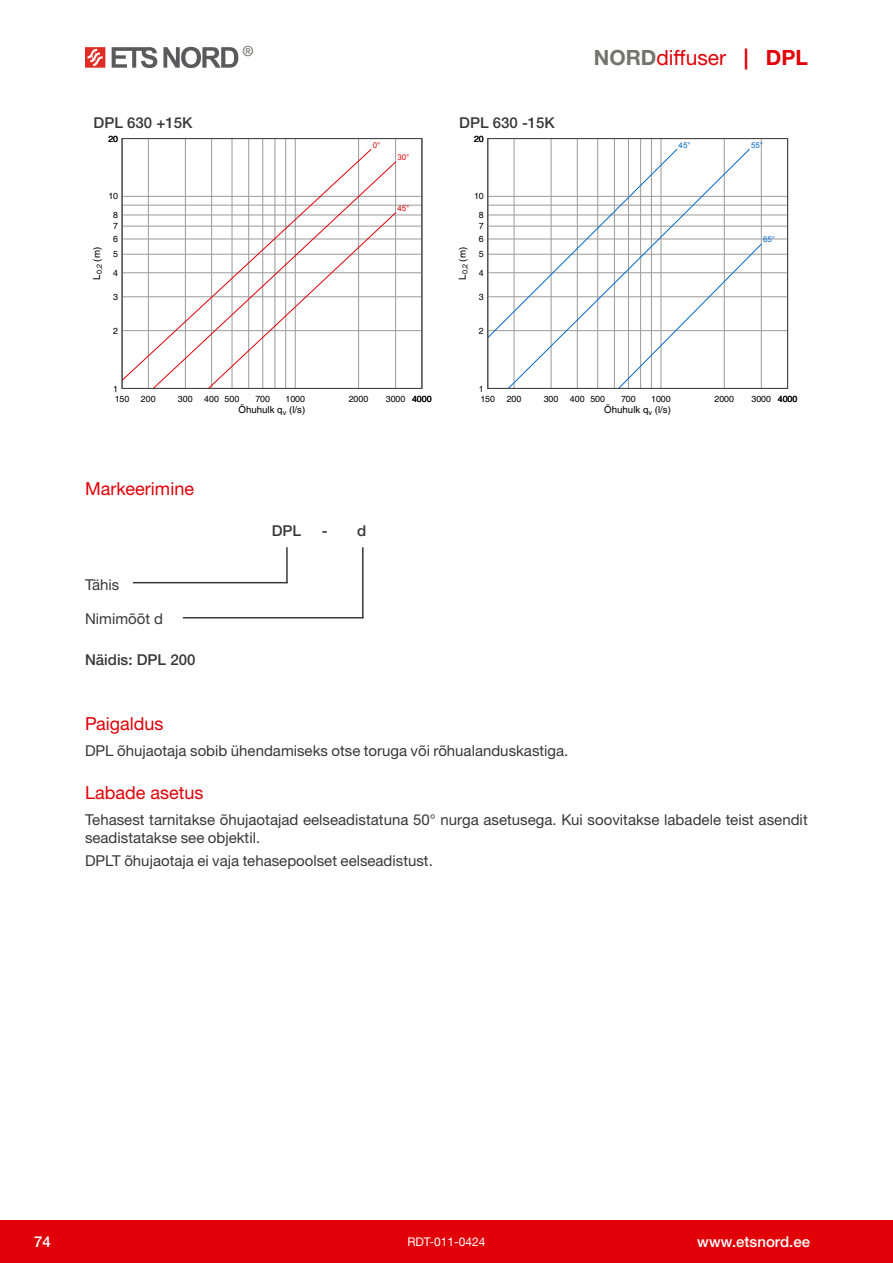
<style>
.page{position:relative;width:893px;height:1263px;background:#fff}
.page>*{position:absolute;margin:0;border:0;box-sizing:border-box;transform-origin:0 0}
.t1{font:21px "Helvetica Neue LTW1 G";color:#e10008}
.Pealkiri{font:18px "Helvetica Neue LTW1 G";color:#e10008}
.Tekst{font:15px/18px "Helvetica Neue LTW1 G";color:#383839}
.Näidis{font:500 15px "Helvetica Neue LTW1 G";color:#383839}
.t2{font:500 15px "Helvetica Neue LTW1 G";color:#fff}
.Markeering_kast{font:15px "Helvetica Neue LTW1 G";color:#383839}
.markeering_kiri{font:500 15px "Helvetica Neue LTW1 G";color:#383839}
.t3{font:500 13.95px "Helvetica Neue LTW1 G";color:#737372}
.t4{font:12px "Helvetica Neue LTW1 G";color:#fff}
.t5{font:9.75px "Helvetica";color:#000}
.t6{font:8.85px "Helvetica";color:#000}
.t7{font:7.95px "Arial";color:#0569cd}
.t8{font:7.95px "Arial";color:#e10008}
.s1{font-weight:700;color:#737372}
.s2{font-weight:700}
</style>
<div class="page">
<div style="left:0;top:1220px;width:893px;height:43px;background:#e10008"></div>
<svg style="left:112px;top:47px;width:45px;height:21px"></svg>
<svg style="left:163px;top:47px;width:75px;height:21px"></svg>
<svg style="left:85px;top:47px;width:20px;height:21px"></svg>
<hr style="left:148px;top:139px;width:1px;height:249px;background:#9a9a9a">
<hr style="left:185px;top:139px;width:1px;height:249px;background:#9a9a9a">
<hr style="left:211px;top:139px;width:1px;height:249px;background:#9a9a9a">
<hr style="left:232px;top:139px;width:1px;height:249px;background:#9a9a9a">
<hr style="left:248px;top:139px;width:1px;height:249px;background:#9a9a9a">
<hr style="left:262px;top:139px;width:1px;height:249px;background:#9a9a9a">
<hr style="left:275px;top:139px;width:1px;height:249px;background:#9a9a9a">
<hr style="left:285px;top:139px;width:1px;height:249px;background:#9a9a9a">
<hr style="left:295px;top:139px;width:1px;height:249px;background:#9a9a9a">
<hr style="left:358px;top:139px;width:1px;height:249px;background:#9a9a9a">
<hr style="left:395px;top:139px;width:1px;height:249px;background:#9a9a9a">
<hr style="left:122px;top:330px;width:300px;height:1px;background:#9a9a9a">
<hr style="left:122px;top:296px;width:300px;height:1px;background:#9a9a9a">
<hr style="left:122px;top:272px;width:300px;height:1px;background:#9a9a9a">
<hr style="left:122px;top:254px;width:300px;height:1px;background:#9a9a9a">
<hr style="left:122px;top:239px;width:300px;height:1px;background:#9a9a9a">
<hr style="left:122px;top:226px;width:300px;height:1px;background:#9a9a9a">
<hr style="left:122px;top:215px;width:300px;height:1px;background:#9a9a9a">
<hr style="left:122px;top:205px;width:300px;height:1px;background:#9a9a9a">
<hr style="left:122px;top:196px;width:300px;height:1px;background:#9a9a9a">
<svg style="left:372px;top:161px;width:24px;height:171px"></svg>
<svg style="left:124px;top:149px;width:248px;height:238px"></svg>
<div style="left:122px;top:138px;width:300px;height:251px;border:1px solid #454545"></div>
<hr style="left:514px;top:139px;width:1px;height:249px;background:#9a9a9a">
<hr style="left:551px;top:139px;width:1px;height:249px;background:#9a9a9a">
<hr style="left:577px;top:139px;width:1px;height:249px;background:#9a9a9a">
<hr style="left:597px;top:139px;width:1px;height:249px;background:#9a9a9a">
<hr style="left:614px;top:139px;width:1px;height:249px;background:#9a9a9a">
<hr style="left:628px;top:139px;width:1px;height:249px;background:#9a9a9a">
<hr style="left:640px;top:139px;width:1px;height:249px;background:#9a9a9a">
<hr style="left:651px;top:139px;width:1px;height:249px;background:#9a9a9a">
<hr style="left:661px;top:139px;width:1px;height:249px;background:#9a9a9a">
<hr style="left:724px;top:139px;width:1px;height:249px;background:#9a9a9a">
<hr style="left:761px;top:139px;width:1px;height:249px;background:#9a9a9a">
<hr style="left:488px;top:330px;width:300px;height:1px;background:#9a9a9a">
<hr style="left:488px;top:296px;width:300px;height:1px;background:#9a9a9a">
<hr style="left:488px;top:272px;width:300px;height:1px;background:#9a9a9a">
<hr style="left:488px;top:254px;width:300px;height:1px;background:#9a9a9a">
<hr style="left:488px;top:239px;width:300px;height:1px;background:#9a9a9a">
<hr style="left:488px;top:226px;width:300px;height:1px;background:#9a9a9a">
<hr style="left:488px;top:215px;width:300px;height:1px;background:#9a9a9a">
<hr style="left:488px;top:205px;width:300px;height:1px;background:#9a9a9a">
<hr style="left:488px;top:196px;width:300px;height:1px;background:#9a9a9a">
<svg style="left:750px;top:244px;width:12px;height:143px"></svg>
<svg style="left:677px;top:149px;width:73px;height:238px"></svg>
<svg style="left:489px;top:149px;width:188px;height:238px"></svg>
<div style="left:487px;top:138px;width:301px;height:251px;border:1px solid #454545"></div>
<hr style="left:133px;top:582px;width:155px;height:1px;background:#383839">
<hr style="left:286px;top:547px;width:2px;height:36px;background:#383839">
<hr style="left:183px;top:617px;width:180px;height:1px;background:#383839">
<hr style="left:362px;top:547px;width:2px;height:71px;background:#383839">
<p class="t3" style="left:242px;top:43px;width:13px">®</p>
<p class="Näidis" style="left:94px;top:113px;width:100px">DPL 630 +15K</p>
<p class="Näidis" style="left:459px;top:113px;width:97px">DPL 630 -15K</p>
<p class="t6" style="left:108px;top:133px;width:11px">20</p>
<p class="t8" style="left:373px;top:140px;width:9px">0°</p>
<p class="t6" style="left:474px;top:133px;width:11px">20</p>
<p class="t8" style="left:397px;top:152px;width:13px">30°</p>
<p class="t6" style="left:108px;top:191px;width:11px">10</p>
<p class="t6" style="left:474px;top:191px;width:11px">10</p>
<p class="t6" style="left:113px;top:210px;width:6px">8</p>
<p class="t8" style="left:397px;top:203px;width:13px">45°</p>
<p class="t6" style="left:479px;top:210px;width:6px">8</p>
<p class="t6" style="left:113px;top:221px;width:6px">7</p>
<p class="t6" style="left:479px;top:221px;width:6px">7</p>
<p class="t6" style="left:113px;top:234px;width:6px">6</p>
<p class="t6" style="left:479px;top:234px;width:6px">6</p>
<p class="t5" style="left:91px;top:280px;width:34px;rotate:-90deg">L<sub>0,2</sub> (m)</p>
<p class="t6" style="left:113px;top:249px;width:6px">5</p>
<p class="t6" style="left:113px;top:268px;width:6px">4</p>
<p class="t5" style="left:457px;top:280px;width:34px;rotate:-90deg">L<sub>0,2</sub> (m)</p>
<p class="t6" style="left:479px;top:249px;width:6px">5</p>
<p class="t6" style="left:479px;top:268px;width:6px">4</p>
<p class="t6" style="left:113px;top:292px;width:6px">3</p>
<p class="t6" style="left:479px;top:292px;width:6px">3</p>
<p class="t6" style="left:113px;top:325px;width:6px">2</p>
<p class="t6" style="left:479px;top:325px;width:6px">2</p>
<p class="t6" style="left:113px;top:383px;width:6px">1</p>
<p class="t6" style="left:479px;top:383px;width:6px">1</p>
<p class="t1" style="left:594px;top:44px;width:216px"><span class="s1">NORD</span>diffuser <span class="s2">| DPL</span></p>
<p class="t7" style="left:679px;top:140px;width:13px">45°</p>
<p class="t7" style="left:751px;top:140px;width:13px">55°</p>
<p class="t7" style="left:763px;top:234px;width:13px">65°</p>
<p class="t6" style="left:115px;top:394px;width:16px">150</p>
<p class="t6" style="left:141px;top:394px;width:16px">200</p>
<p class="t6" style="left:178px;top:394px;width:16px">300</p>
<p class="t6" style="left:204px;top:394px;width:37px">400 500</p>
<p class="t6" style="left:255px;top:394px;width:16px">700</p>
<p class="t6" style="left:285px;top:394px;width:21px">1000</p>
<p class="t6" style="left:349px;top:394px;width:21px">2000</p>
<p class="t6" style="left:386px;top:394px;width:47px">3000 4000</p>
<p class="t5" style="left:239px;top:404px;width:68px">Õhuhulk q<sub>v</sub> (l/s)</p>
<p class="Pealkiri" style="left:85px;top:477px;width:110px">Markeerimine</p>
<p class="Markeering_kast" style="left:85px;top:575px;width:36px">Tähis</p>
<p class="Markeering_kast" style="left:85px;top:609px;width:80px">Nimimõõt d</p>
<p class="Näidis" style="left:85px;top:651px;width:112px">Näidis: DPL 200</p>
<p class="markeering_kiri" style="left:272px;top:521px;width:31px">DPL</p>
<p class="markeering_kiri" style="left:322px;top:521px;width:46px">- d</p>
<p class="t6" style="left:480px;top:394px;width:16px">150</p>
<p class="t6" style="left:507px;top:394px;width:16px">200</p>
<p class="t6" style="left:544px;top:394px;width:16px">300</p>
<p class="t6" style="left:570px;top:394px;width:37px">400 500</p>
<p class="t6" style="left:621px;top:394px;width:16px">700</p>
<p class="t6" style="left:651px;top:394px;width:21px">1000</p>
<p class="t6" style="left:714px;top:394px;width:21px">2000</p>
<p class="t6" style="left:751px;top:394px;width:47px">3000 4000</p>
<p class="t5" style="left:604px;top:404px;width:68px">Õhuhulk q<sub>v</sub> (l/s)</p>
<p class="Pealkiri" style="left:85px;top:712px;width:80px">Paigaldus</p>
<p class="Tekst" style="left:85px;top:742px;width:485px">DPL õhujaotaja sobib ühendamiseks otse toruga või rõhualanduskastiga.</p>
<p class="Pealkiri" style="left:85px;top:781px;width:120px">Labade asetus</p>
<p class="Tekst" style="left:85px;top:811px;width:724px">Tehasest tarnitakse õhujaotajad eelseadistatuna 50° nurga asetusega. Kui soovitakse labadele teist asendit seadistatakse see objektil.</p>
<p class="Tekst" style="left:85px;top:851px;width:349px">DPLT õhujaotaja ei vaja tehasepoolset eelseadistust.</p>
<p class="t2" style="left:34px;top:1233px;width:18px">74</p>
<p class="t4" style="left:407px;top:1234px;width:80px">RDT-011-0424</p>
<p class="t2" style="left:697px;top:1233px;width:114px">www.etsnord.ee</p>
</div>
